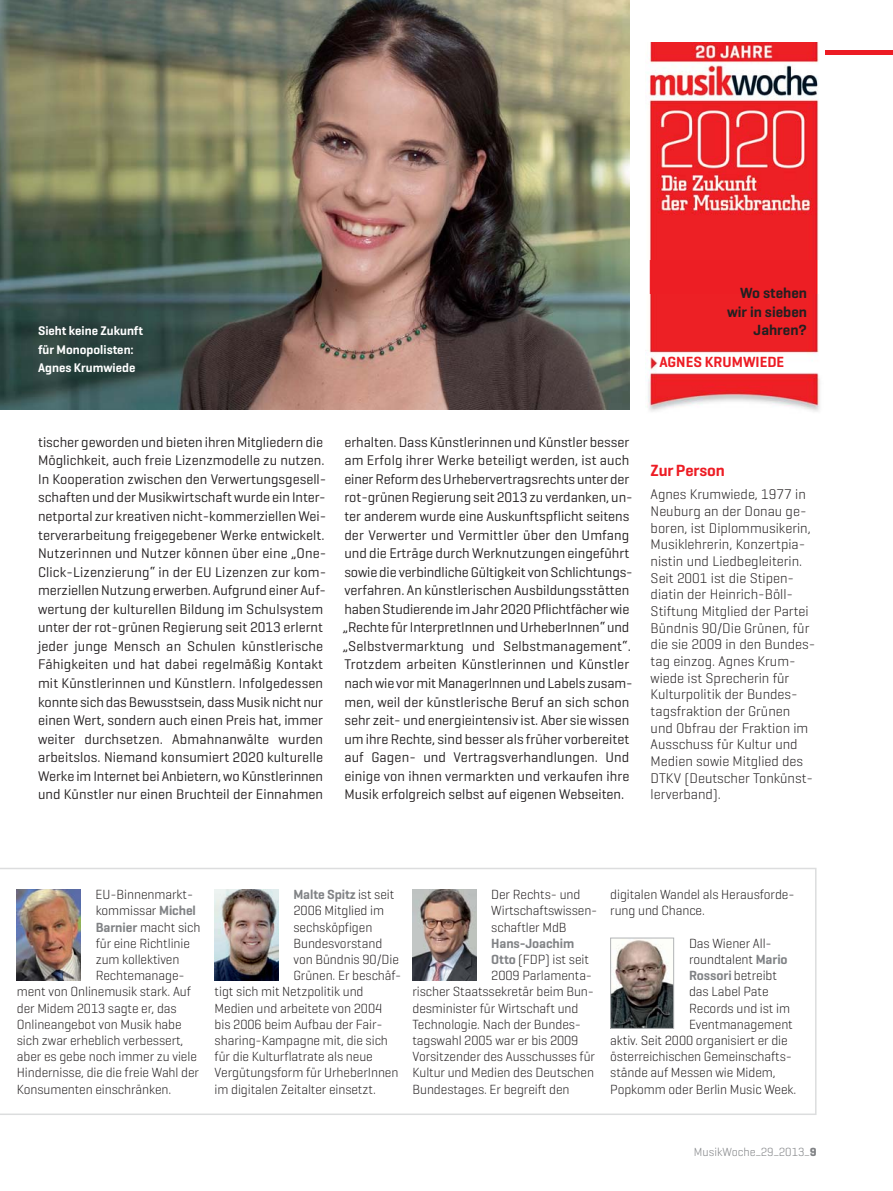
<style>
.page{position:relative;width:893px;height:1191px;background:#fff}
.page>*{position:absolute;margin:0;border:0;box-sizing:border-box;transform-origin:0 0}
.t1{font:600 16.5px "Geogrotesque";letter-spacing:-.005em;color:#ed1c24}
.t2{font:600 15px/18.6px "Geogrotesque";color:#231f20;text-align:right}
.t3{font:600 15px "Geogrotesque";color:#ed1c24}
.t4{font:14.25px/18.6px "Geogrotesque";color:#231f20}
.t5{font:300 14.25px/16.6px "Geogrotesque";color:#231f20}
.t6{font:300 13.5px/16.2px "Geogrotesque";letter-spacing:-.005em;color:#231f20}
.t7{font:600 13.5px "Geogrotesque";letter-spacing:-.005em;color:#808285}
.t8{font:600 12.75px/18.6px "Geogrotesque";color:#fff}
.t9{font:300 12px "Geogrotesque";color:#808285}
.s1{font-weight:600;color:#808285}
.s2{font-weight:300;color:#231f20}
.s3{font-weight:700}
</style>
<div class="page">
<svg style="left:0;top:868px;width:816px;height:247px"></svg>
<hr style="left:825px;top:50px;width:68px;height:4px;background:#ed1c24">
<img style="left:17px;top:889px;width:64px;height:91px">
<img style="left:215px;top:889px;width:63px;height:91px">
<img style="left:412px;top:889px;width:64px;height:91px">
<img style="left:612px;top:939px;width:60px;height:88px">
<div style="left:610px;top:937px;width:64px;height:92px;border:1px solid #b2b4b6"></div>
<img style="left:647px;top:42px;width:173px;height:370px">
<img style="left:0;top:0;width:629px;height:409px">
<p class="t8" style="left:38px;top:322px;width:106px">Sieht keine Zukunft für Monopolisten:<br>Agnes Krumwiede</p>
<p class="t2" style="left:727px;top:285px;width:81px">Wo stehen wir in sieben<br>Jahren?</p>
<p class="t3" style="left:659px;top:356px;width:126px">AGNES KRUMWIEDE</p>
<p class="t4" style="left:38px;top:433px;width:290px">tischer geworden und bieten ihren Mitgliedern die Möglichkeit, auch freie Lizenzmodelle zu nutzen.<br>In Kooperation zwischen den Verwertungsgesell&shy;schaften und der Musikwirtschaft wurde ein Inter&shy;netportal zur kreativen nicht-kommerziellen Wei&shy;terverarbeitung freigegebener Werke entwickelt.<br>Nutzerinnen und Nutzer können über eine „One-Click-Lizenzierung“ in der EU Lizenzen zur kom&shy;merziellen Nutzung erwerben. Aufgrund einer Auf&shy;wertung der kulturellen Bildung im Schulsystem unter der rot-grünen Regierung seit 2013 erlernt jeder junge Mensch an Schulen künstlerische Fähigkeiten und hat dabei regelmäßig Kontakt mit Künstlerinnen und Künstlern. Infolgedessen konnte sich das Bewusstsein, dass Musik nicht nur einen Wert, sondern auch einen Preis hat, immer weiter durchsetzen. Abmahnanwälte wurden arbeitslos. Niemand konsumiert 2020 kulturelle Werke im Internet bei Anbietern, wo Künstlerinnen und Künstler nur einen Bruchteil der Einnahmen</p>
<p class="t4" style="left:343px;top:433px;width:291px">erhalten. Dass Künstlerinnen und Künstler besser am Erfolg ihrer Werke beteiligt werden, ist auch einer Reform des Urhebervertragsrechts unter der rot-grünen Regierung seit 2013 zu verdanken, un&shy;ter anderem wurde eine Auskunftspflicht seitens der Verwerter und Vermittler über den Umfang und die Erträge durch Werknutzungen eingeführt sowie die verbindliche Gültigkeit von Schlichtungs&shy;verfahren. An künstlerischen Ausbildungsstätten haben Studierende im Jahr 2020 Pflichtfächer wie „Rechte für InterpretInnen und UrheberInnen“ und „Selbstvermarktung und Selbstmanagement“.<br>Trotzdem arbeiten Künstlerinnen und Künstler nach wie vor mit ManagerInnen und Labels zusam&shy;men, weil der künstlerische Beruf an sich schon sehr zeit- und energieintensiv ist. Aber sie wissen um ihre Rechte, sind besser als früher vorbereitet auf Gagen- und Vertragsverhandlungen. Und einige von ihnen vermarkten und verkaufen ihre Musik erfolgreich selbst auf eigenen Webseiten.</p>
<p class="t1" style="left:650px;top:463px;width:76px">Zur Person</p>
<p class="t5" style="left:650px;top:487px;width:166px">Agnes Krumwiede, 1977 in<br>Neuburg an der Donau ge&shy;boren, ist Diplommusikerin,<br>Musiklehrerin, Konzertpia&shy;nistin und Liedbeglei terin.<br>Seit 2001 ist die Stipen - diatin der Heinrich-Böll-<br>Stiftung Mitglied der Partei<br>Bündnis 90/Die Grünen, für die sie 2009 in den Bundes&shy;tag einzog. Agnes Krum&shy;wiede ist Sprecherin für<br>Kulturpolitik der Bundes&shy;tagsfraktion der Grünen und Obfrau der Fraktion im<br>Ausschuss für Kultur und<br>Medien sowie Mitglied des<br>DTKV (Deutscher Tonkünst&shy;lerverband).</p>
<p class="t6" style="left:96px;top:887px;width:99px">EU-Binnenmarkt-</p>
<p class="t6" style="left:96px;top:903px;width:102px">kommissar <span class="s1">Michel</span></p>
<p class="t6" style="left:96px;top:919px;width:106px"><span class="s1">Barnier</span> macht sich</p>
<p class="t6" style="left:96px;top:936px;width:96px">für eine Richtlinie</p>
<p class="t6" style="left:96px;top:952px;width:85px">zum kollektiven</p>
<p class="t6" style="left:96px;top:968px;width:91px">Rechtemanage-</p>
<p class="t6" style="left:17px;top:984px;width:176px">ment von Onlinemusik stark. Auf</p>
<p class="t6" style="left:17px;top:1000px;width:161px">der Midem 2013 sagte er, das</p>
<p class="t6" style="left:17px;top:1017px;width:166px">Onlineangebot von Musik habe</p>
<p class="t6" style="left:17px;top:1033px;width:168px">sich zwar erheblich verbessert,</p>
<p class="t6" style="left:17px;top:1049px;width:181px">aber es gebe noch immer zu viele</p>
<p class="t6" style="left:17px;top:1065px;width:184px">Hindernisse, die die freie Wahl der</p>
<p class="t6" style="left:17px;top:1081px;width:156px">Konsumenten einschränken.</p>
<p class="t7" style="left:293px;top:888px;width:102px">Malte Spitz <span class="s2">ist seit</span></p>
<p class="t6" style="left:293px;top:903px;width:92px">2006 Mitglied im</p>
<p class="t6" style="left:293px;top:919px;width:80px">sechsköpfigen</p>
<p class="t6" style="left:293px;top:936px;width:90px">Bundesvorstand</p>
<p class="t6" style="left:293px;top:952px;width:107px">von Bündnis 90/Die</p>
<p class="t6" style="left:293px;top:968px;width:109px">Grünen. Er beschäf-</p>
<p class="t6" style="left:215px;top:984px;width:150px">tigt sich mit Netzpolitik und</p>
<p class="t6" style="left:215px;top:1000px;width:169px">Medien und arbeitete von 2004</p>
<p class="t6" style="left:215px;top:1017px;width:169px">bis 2006 beim Aufbau der Fair -</p>
<p class="t6" style="left:215px;top:1033px;width:175px">sharing-Kampagne mit, die sich</p>
<p class="t6" style="left:215px;top:1049px;width:160px">für die Kulturflatrate als neue</p>
<p class="t6" style="left:215px;top:1065px;width:185px">Vergütungsform für UrheberInnen</p>
<p class="t6" style="left:215px;top:1081px;width:163px">im digitalen Zeitalter einsetzt.</p>
<p class="t6" style="left:491px;top:887px;width:91px">Der Rechts- und</p>
<p class="t6" style="left:491px;top:903px;width:108px">Wirtschaftswissen-</p>
<p class="t6" style="left:491px;top:919px;width:77px">schaftler MdB</p>
<p class="t7" style="left:491px;top:937px;width:85px">Hans-Joachim</p>
<p class="t6" style="left:491px;top:952px;width:99px"><span class="s1">Otto</span> (FDP) ist seit</p>
<p class="t6" style="left:491px;top:968px;width:102px">2009 Parlamenta -</p>
<p class="t6" style="left:412px;top:984px;width:183px">rischer Staatssekretär beim Bun-</p>
<p class="t6" style="left:412px;top:1000px;width:167px">desminister für Wirtschaft und</p>
<p class="t6" style="left:412px;top:1017px;width:170px">Technologie. Nach der Bundes-</p>
<p class="t6" style="left:412px;top:1033px;width:167px">tagswahl 2005 war er bis 2009</p>
<p class="t6" style="left:412px;top:1049px;width:184px">Vorsitzender des Ausschusses für</p>
<p class="t6" style="left:412px;top:1065px;width:183px">Kultur und Medien des Deutschen</p>
<p class="t6" style="left:412px;top:1081px;width:158px">Bundestages. Er begreift den</p>
<p class="t6" style="left:610px;top:887px;width:186px">digitalen Wandel als Herausforde&shy;rung und Chance.</p>
<p class="t6" style="left:689px;top:936px;width:84px">Das Wiener All-</p>
<p class="t6" style="left:689px;top:952px;width:100px">roundtalent <span class="s1">Mario</span></p>
<p class="t6" style="left:689px;top:968px;width:89px"><span class="s1">Rossori</span> betreibt</p>
<p class="t6" style="left:689px;top:984px;width:81px">das Label Pate</p>
<p class="t6" style="left:689px;top:1000px;width:102px">Records und ist im</p>
<p class="t6" style="left:689px;top:1017px;width:105px">Eventmanagement</p>
<p class="t6" style="left:610px;top:1033px;width:179px">aktiv. Seit 2000 organisiert er die</p>
<p class="t6" style="left:610px;top:1049px;width:183px">österreichi schen Gemeinschafts-</p>
<p class="t6" style="left:610px;top:1065px;width:167px">stände auf Messen wie Midem,</p>
<p class="t6" style="left:610px;top:1081px;width:188px">Popkomm oder Berlin Music Week.</p>
<p class="t9" style="left:694px;top:1146px;width:124px">MusikWoche_29_2013_<span class="s3">9</span></p>
</div>
